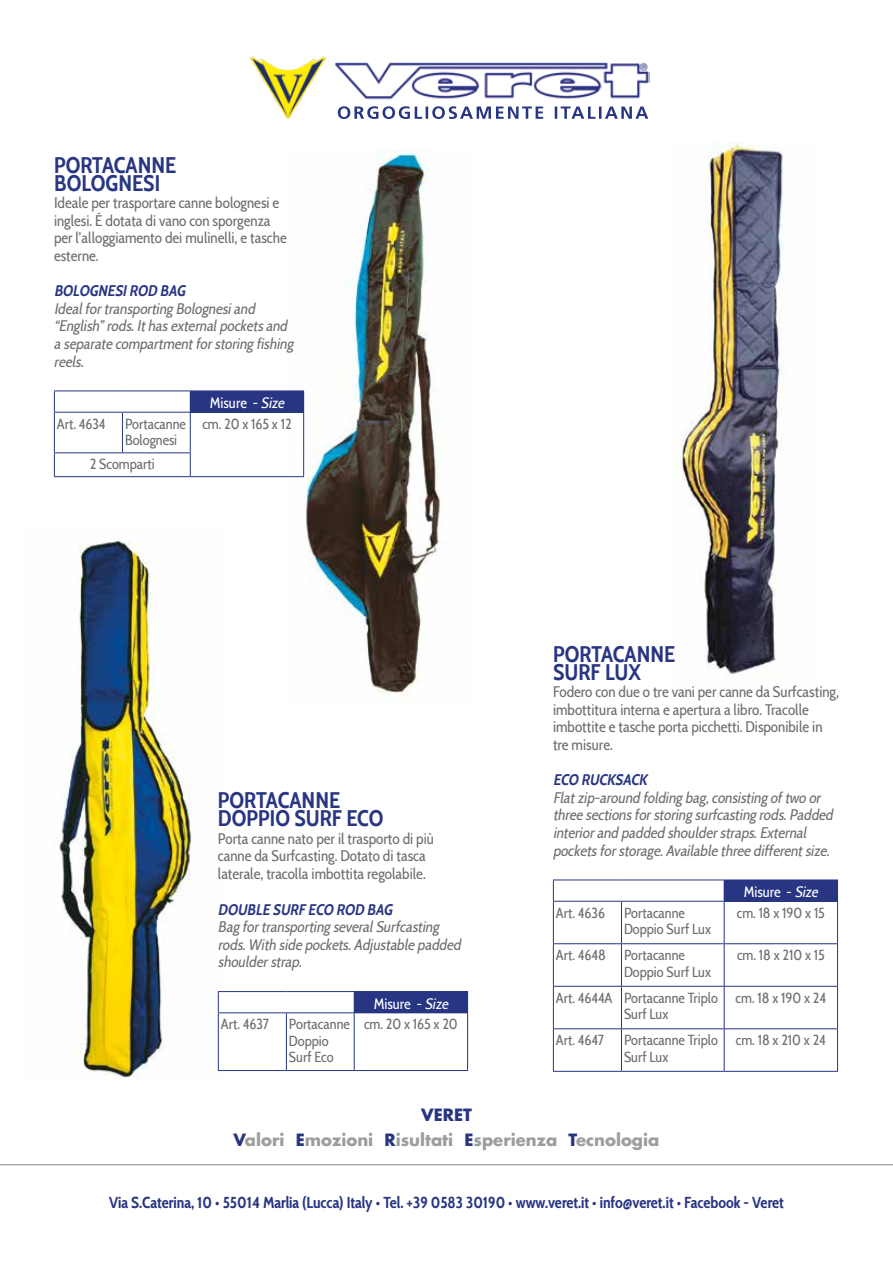
<style>
.page{position:relative;width:893px;height:1263px;background:#fff}
.page>*{position:absolute;margin:0;border:0;box-sizing:border-box;transform-origin:0 0}
.t1{font:700 22.5px/18px "Cabin Condensed";color:#283583}
.t2{font:700 16.5px "Futura Std";color:#9d9d9c}
.t3{font:700 16.5px "Futura Std";color:#283583}
.t4{font:700 15.75px "Cabin Condensed";color:#283583}
.t5{font:italic 15.3px/17.5px "Cabin Condensed";color:#706f6f}
.t6{font:15.3px/17.5px "Cabin Condensed";color:#706f6f}
.t7{font:italic 700 15.3px "Cabin Condensed";color:#283583}
.t8{font:15px "Cabin Condensed";color:#fff}
.t9{font:14.55px/16.5px "Cabin Condensed";color:#706f6f}
.s1{font-style:italic}
.s2{color:#283583}
</style>
<div class="page">
<img style="left:250px;top:56px;width:76px;height:63px">
<svg style="left:338px;top:106px;width:310px;height:13px"></svg>
<img style="left:335px;top:62px;width:314px;height:38px">
<hr style="left:0;top:1164px;width:893px;height:1px;background:#878787">
<img style="left:291px;top:151px;width:154px;height:544px">
<img style="left:672px;top:142px;width:112px;height:536px">
<img style="left:55px;top:537px;width:165px;height:541px">
<div style="left:190px;top:391px;width:114px;height:21px;background:#283583"></div>
<hr style="left:122px;top:413px;width:1px;height:39px;background:#283583">
<hr style="left:54px;top:412px;width:68px;height:1px;background:#283583">
<hr style="left:54px;top:413px;width:1px;height:39px;background:#283583">
<hr style="left:122px;top:412px;width:68px;height:1px;background:#283583">
<hr style="left:54px;top:391px;width:68px;height:1px;background:#283583">
<svg style="left:54px;top:391px;width:1px;height:21px"></svg>
<hr style="left:122px;top:391px;width:68px;height:1px;background:#283583">
<hr style="left:54px;top:452px;width:68px;height:1px;background:#283583">
<svg style="left:54px;top:453px;width:1px;height:23px"></svg>
<hr style="left:122px;top:452px;width:69px;height:1px;background:#283583">
<hr style="left:54px;top:476px;width:68px;height:1px;background:#283583">
<hr style="left:122px;top:476px;width:68px;height:1px;background:#283583">
<hr style="left:190px;top:412px;width:114px;height:1px;background:#283583">
<hr style="left:190px;top:413px;width:1px;height:39px;background:#283583">
<hr style="left:303px;top:413px;width:1px;height:40px;background:#283583">
<svg style="left:190px;top:453px;width:1px;height:23px"></svg>
<svg style="left:303px;top:453px;width:1px;height:23px"></svg>
<hr style="left:190px;top:476px;width:114px;height:1px;background:#283583">
<div style="left:354px;top:991px;width:114px;height:22px;background:#283583"></div>
<hr style="left:286px;top:1013px;width:1px;height:57px;background:#283583">
<hr style="left:354px;top:1013px;width:1px;height:57px;background:#283583">
<hr style="left:354px;top:1070px;width:114px;height:1px;background:#283583">
<hr style="left:218px;top:1012px;width:68px;height:1px;background:#283583">
<hr style="left:218px;top:1013px;width:1px;height:57px;background:#283583">
<hr style="left:286px;top:1012px;width:68px;height:1px;background:#283583">
<hr style="left:218px;top:1070px;width:68px;height:1px;background:#283583">
<hr style="left:286px;top:1070px;width:68px;height:1px;background:#283583">
<hr style="left:218px;top:991px;width:68px;height:1px;background:#283583">
<svg style="left:218px;top:992px;width:1px;height:20px"></svg>
<hr style="left:286px;top:991px;width:68px;height:1px;background:#283583">
<hr style="left:467px;top:1013px;width:1px;height:57px;background:#283583">
<div style="left:724px;top:880px;width:113px;height:21px;background:#283583"></div>
<hr style="left:621px;top:901px;width:1px;height:42px;background:#283583">
<hr style="left:724px;top:901px;width:1px;height:42px;background:#283583">
<hr style="left:553px;top:943px;width:68px;height:1px;background:#283583">
<hr style="left:621px;top:943px;width:103px;height:1px;background:#283583">
<hr style="left:621px;top:944px;width:1px;height:42px;background:#283583">
<hr style="left:724px;top:943px;width:114px;height:1px;background:#283583">
<hr style="left:724px;top:944px;width:1px;height:42px;background:#283583">
<hr style="left:553px;top:986px;width:68px;height:1px;background:#283583">
<hr style="left:621px;top:986px;width:103px;height:1px;background:#283583">
<hr style="left:621px;top:987px;width:1px;height:41px;background:#283583">
<hr style="left:724px;top:986px;width:114px;height:1px;background:#283583">
<hr style="left:724px;top:987px;width:1px;height:41px;background:#283583">
<hr style="left:553px;top:1028px;width:68px;height:1px;background:#283583">
<hr style="left:621px;top:1028px;width:103px;height:1px;background:#283583">
<hr style="left:621px;top:1029px;width:1px;height:42px;background:#283583">
<hr style="left:724px;top:1028px;width:114px;height:1px;background:#283583">
<hr style="left:724px;top:1029px;width:1px;height:42px;background:#283583">
<hr style="left:553px;top:901px;width:68px;height:1px;background:#283583">
<hr style="left:553px;top:901px;width:1px;height:42px;background:#283583">
<hr style="left:621px;top:901px;width:103px;height:1px;background:#283583">
<hr style="left:724px;top:901px;width:114px;height:1px;background:#283583">
<hr style="left:837px;top:901px;width:1px;height:42px;background:#283583">
<hr style="left:553px;top:944px;width:1px;height:42px;background:#283583">
<hr style="left:837px;top:944px;width:1px;height:42px;background:#283583">
<hr style="left:553px;top:987px;width:1px;height:41px;background:#283583">
<hr style="left:837px;top:987px;width:1px;height:41px;background:#283583">
<hr style="left:553px;top:1029px;width:1px;height:42px;background:#283583">
<hr style="left:837px;top:1029px;width:1px;height:42px;background:#283583">
<hr style="left:553px;top:1071px;width:68px;height:1px;background:#283583">
<hr style="left:621px;top:1071px;width:103px;height:1px;background:#283583">
<hr style="left:724px;top:1071px;width:114px;height:1px;background:#283583">
<hr style="left:553px;top:879px;width:68px;height:1px;background:#283583">
<svg style="left:553px;top:880px;width:1px;height:21px"></svg>
<hr style="left:621px;top:879px;width:103px;height:1px;background:#283583">
<hr style="left:724px;top:879px;width:114px;height:1px;background:#283583">
<svg style="left:837px;top:880px;width:1px;height:21px"></svg>
<h1 class="t1" style="left:54px;top:154px;width:124px">PORTACANNE<br>BOLOGNESI</h1>
<p class="t6" style="left:54px;top:193px;width:234px">Ideale per trasportare canne bolognesi e inglesi. É dotata di vano con sporgenza per l’alloggiamento dei mulinelli, e tasche esterne.</p>
<p class="t7" style="left:54px;top:279px;width:137px">BOLOGNESIROD BAG</p>
<p class="t5" style="left:54px;top:299px;width:244px">IdealfortransportingBolognesiand “English”rods.Ithasexternalpocketsand aseparatecompartmentforstoringfishing reels.</p>
<p class="t8" style="left:210px;top:391px;width:79px">Misure - <span class="s1">Size</span></p>
<p class="t9" style="left:57px;top:414px;width:50px">Art. 4634</p>
<p class="t9" style="left:125px;top:414px;width:62px">Portacanne<br>Bolognesi</p>
<p class="t9" style="left:202px;top:414px;width:91px">cm. 20 x 165 x 12</p>
<p class="t9" style="left:90px;top:455px;width:66px">2 Scomparti</p>
<h1 class="t1" style="left:218px;top:790px;width:167px">PORTACANNE<br>DOPPIO SURF ECO</h1>
<p class="t6" style="left:218px;top:829px;width:218px">Porta canne nato per il trasporto di più canne da Surfcasting. Dotato di tasca laterale, tracolla imbottita regolabile.</p>
<p class="t7" style="left:218px;top:897px;width:180px">DOUBLE SURFECO ROD BAG</p>
<p class="t5" style="left:218px;top:917px;width:248px">BagfortransportingseveralSurfcasting rods.With sidepockets.Adjustablepadded shoulderstrap.</p>
<p class="t8" style="left:374px;top:992px;width:79px">Misure - <span class="s1">Size</span></p>
<p class="t9" style="left:221px;top:1015px;width:50px">Art. 4637</p>
<p class="t9" style="left:289px;top:1015px;width:62px">Portacanne<br>Doppio<br>Surf Eco</p>
<p class="t9" style="left:364px;top:1015px;width:95px">cm. 20 x 165 x 20</p>
<p class="t3" style="left:421px;top:1104px;width:52px">VERET</p>
<h1 class="t1" style="left:553px;top:643px;width:124px">PORTACANNE<br>SURF LUX</h1>
<p class="t6" style="left:553px;top:682px;width:287px">Fodero con due o tre vani per canne da Surfcasting, imbottitura interna e apertura a libro. Tracolle imbottite e tasche porta picchetti. Disponibile in tre misure.</p>
<p class="t7" style="left:553px;top:768px;width:99px">ECO RUCKSACK</p>
<p class="t5" style="left:553px;top:788px;width:285px">Flatzip-around foldingbag,consistingoftwo or threesectionsforstoringsurfcastingrods.Padded interiorand padded shoulderstraps.External pocketsforstorage.Availablethreedifferentsize.</p>
<p class="t8" style="left:744px;top:880px;width:79px">Misure - <span class="s1">Size</span></p>
<p class="t9" style="left:556px;top:903px;width:51px">Art. 4636</p>
<p class="t9" style="left:624px;top:903px;width:89px">Portacanne<br>Doppio Surf Lux</p>
<p class="t9" style="left:737px;top:903px;width:90px">cm. 18 x 190 x 15</p>
<p class="t9" style="left:556px;top:946px;width:51px">Art. 4648</p>
<p class="t9" style="left:624px;top:946px;width:89px">Portacanne<br>Doppio Surf Lux</p>
<p class="t9" style="left:737px;top:946px;width:89px">cm. 18 x 210 x 15</p>
<p class="t9" style="left:624px;top:988px;width:95px;text-indent:-68px">Art. 4644A Portacanne Triplo<br>Surf Lux</p>
<p class="t9" style="left:736px;top:988px;width:92px">cm. 18 x 190 x 24</p>
<p class="t9" style="left:556px;top:1031px;width:50px">Art. 4647</p>
<p class="t9" style="left:624px;top:1031px;width:95px">Portacanne Triplo<br>Surf Lux</p>
<p class="t9" style="left:736px;top:1031px;width:91px">cm. 18 x 210 x 24</p>
<p class="t2" style="left:234px;top:1128px;width:427px"><span class="s2">V</span>alori <span class="s2">E</span>mozioni <span class="s2">R</span>isultati <span class="s2">E</span>sperienza <span class="s2">T</span>ecnologia</p>
<p class="t4" style="left:109px;top:1190px;width:676px">Via S.Caterina, 10 • 55014 Marlia (Lucca) Italy • Tel. +39 0583 30190 • www.veret.it • info@veret.it • Facebook - Veret</p>
</div>
